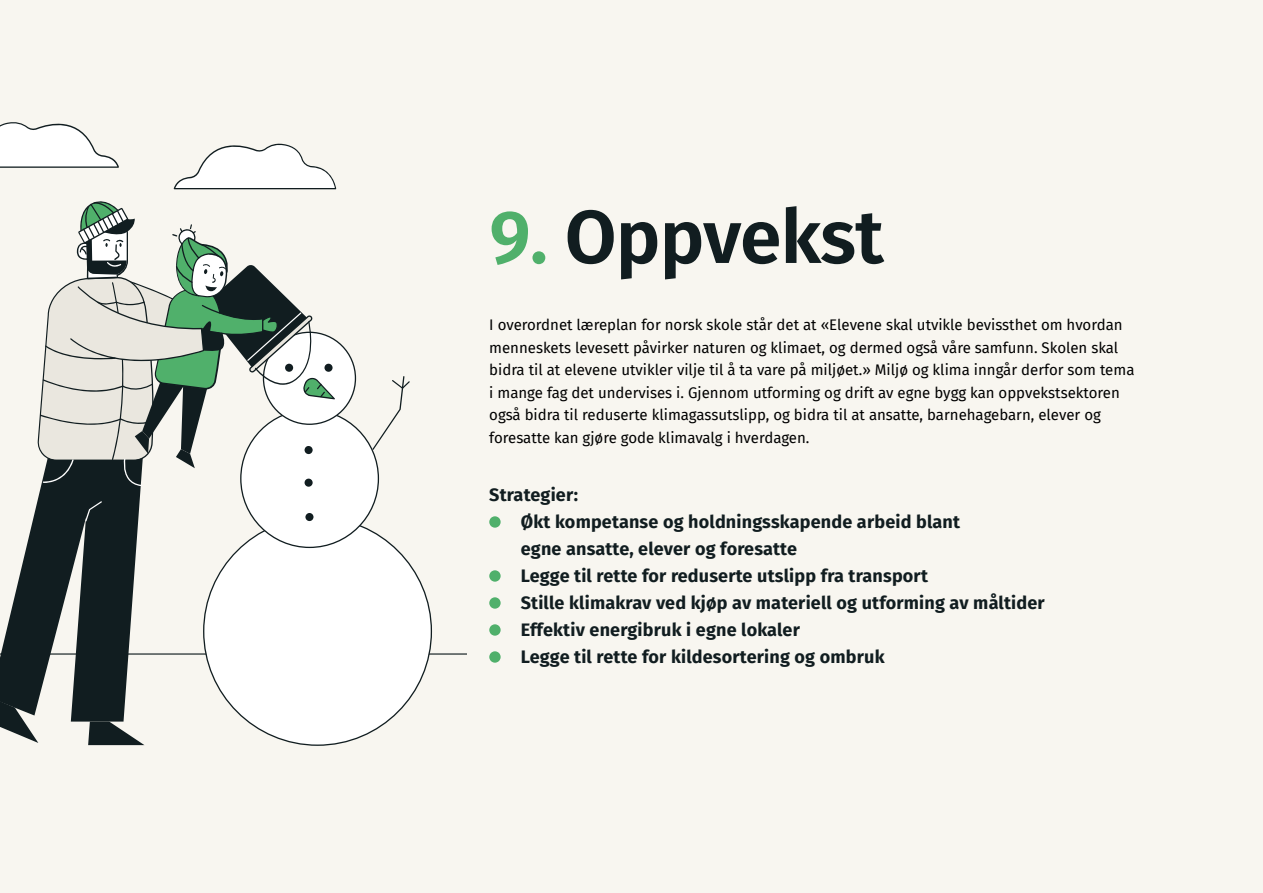
<style>
.page{position:relative;width:1263px;height:893px;background:#f8f6f0}
.page>*{position:absolute;margin:0;border:0;box-sizing:border-box;transform-origin:0 0}
.t1{font:600 75px "Fira Sans";letter-spacing:-.01em;color:#111d20}
.t2{font:700 18px "Fira Sans";letter-spacing:.01em;color:#111d20}
.t3{font:15px/22.5px "Fira Sans";color:#000}
.s1{color:#50b06b}
</style>
<div class="page">
<div style="left:489px;top:516px;width:12px;height:12px;background:#50b06b;border-radius:50%"></div>
<div style="left:489px;top:570px;width:12px;height:12px;background:#50b06b;border-radius:50%"></div>
<div style="left:489px;top:597px;width:12px;height:12px;background:#50b06b;border-radius:50%"></div>
<div style="left:489px;top:624px;width:12px;height:12px;background:#50b06b;border-radius:50%"></div>
<div style="left:489px;top:651px;width:12px;height:12px;background:#50b06b;border-radius:50%"></div>
<svg style="left:0;top:122px;width:119px;height:46px"></svg>
<svg style="left:174px;top:143px;width:162px;height:46px"></svg>
<svg style="left:0;top:201px;width:466px;height:544px"></svg>
<p class="t1" style="left:489px;top:175px;width:396px"><span class="s1">9.</span> Oppvekst</p>
<p class="t3" style="left:489px;top:314px;width:647px">I overordnet læreplan for norsk skole står det at «Elevene skal utvikle bevissthet om hvordan menneskets levesett påvirker naturen og klimaet, og dermed også våre samfunn. Skolen skal bidra til at elevene utvikler vilje til å ta vare på miljøet.» Miljø og klima inngår derfor som tema i mange fag det undervises i. Gjennom utforming og drift av egne bygg kan oppvekstsektoren også bidra til reduserte klimagassutslipp, og bidra til at ansatte, barnehagebarn, elever og foresatte kan gjøre gode klimavalg i hverdagen.</p>
<p class="t2" style="left:489px;top:479px;width:90px">Strategier:</p>
<p class="t2" style="left:521px;top:506px;width:441px">Økt kompetanse og holdningsskapende arbeid blant</p>
<p class="t2" style="left:521px;top:533px;width:278px">egne ansatte, elever og foresatte</p>
<p class="t2" style="left:521px;top:560px;width:409px">Legge til rette for reduserte utslipp fra transport</p>
<p class="t2" style="left:521px;top:587px;width:525px">Stille klimakrav ved kjøp av materiell og utforming av måltider</p>
<p class="t2" style="left:521px;top:614px;width:281px">Effektiv energibruk i egne lokaler</p>
<p class="t2" style="left:521px;top:641px;width:365px">Legge til rette for kildesortering og ombruk</p>
</div>
